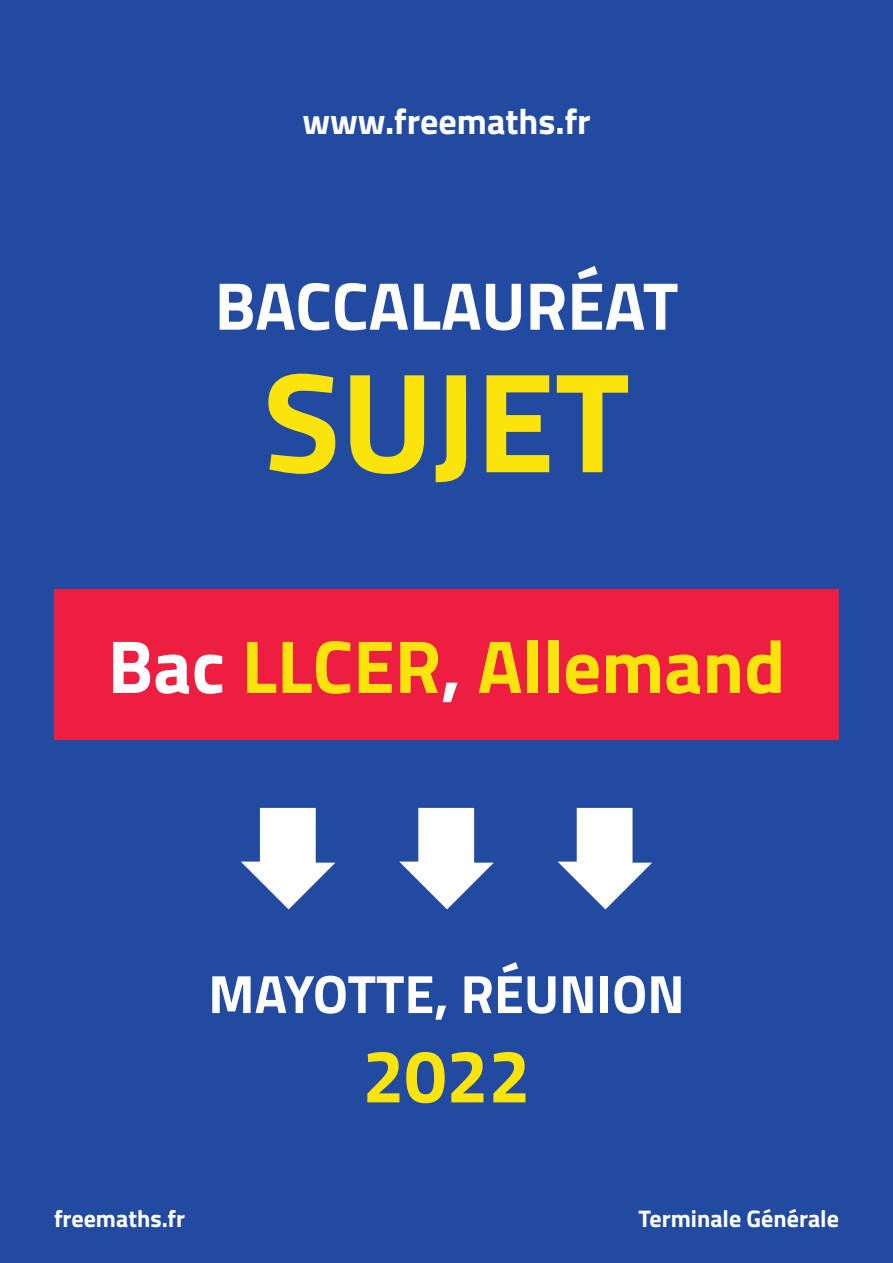
<style>
.page{position:relative;width:893px;height:1263px;background:#214aa0}
.page>*{position:absolute;margin:0;border:0;box-sizing:border-box;transform-origin:0 0}
.t1{font:700 142.5px "Titillium";color:#fbe30c}
.t2{font:700 75px "Titillium";color:#fbe30c}
.t3{font:700 67.5px "Titillium";color:#fff}
.t4{font:700 54px "Titillium";color:#fff}
.t5{font:700 36px "Titillium";color:#fff}
.t6{font:700 24px "Titillium";color:#fff}
.s1{color:#fff}
</style>
<div class="page">
<svg style="left:241px;top:808px;width:94px;height:101px"></svg>
<svg style="left:399px;top:808px;width:95px;height:101px"></svg>
<svg style="left:558px;top:808px;width:94px;height:101px"></svg>
<div style="left:54px;top:589px;width:785px;height:151px;background:#ed1e40"></div>
<h3 class="t5" style="left:302px;top:94px;width:290px">www.freemaths.fr</h3>
<h3 class="t3" style="left:215px;top:254px;width:465px">BACCALAURÉAT</h3>
<h1 class="t1" style="left:263px;top:313px;width:368px">SUJET</h1>
<h2 class="t2" style="left:108px;top:609px;width:679px"><span class="s1">Bac</span> LLCER<span class="s1">,</span> Allemand</h2>
<p class="t4" style="left:208px;top:953px;width:478px">MAYOTTE, RÉUNION</p>
<h2 class="t2" style="left:362px;top:1019px;width:169px">2022</h2>
<p class="t6" style="left:54px;top:1200px;width:133px">freemaths.fr</p>
<p class="t6" style="left:639px;top:1200px;width:202px">Terminale Générale</p>
</div>
